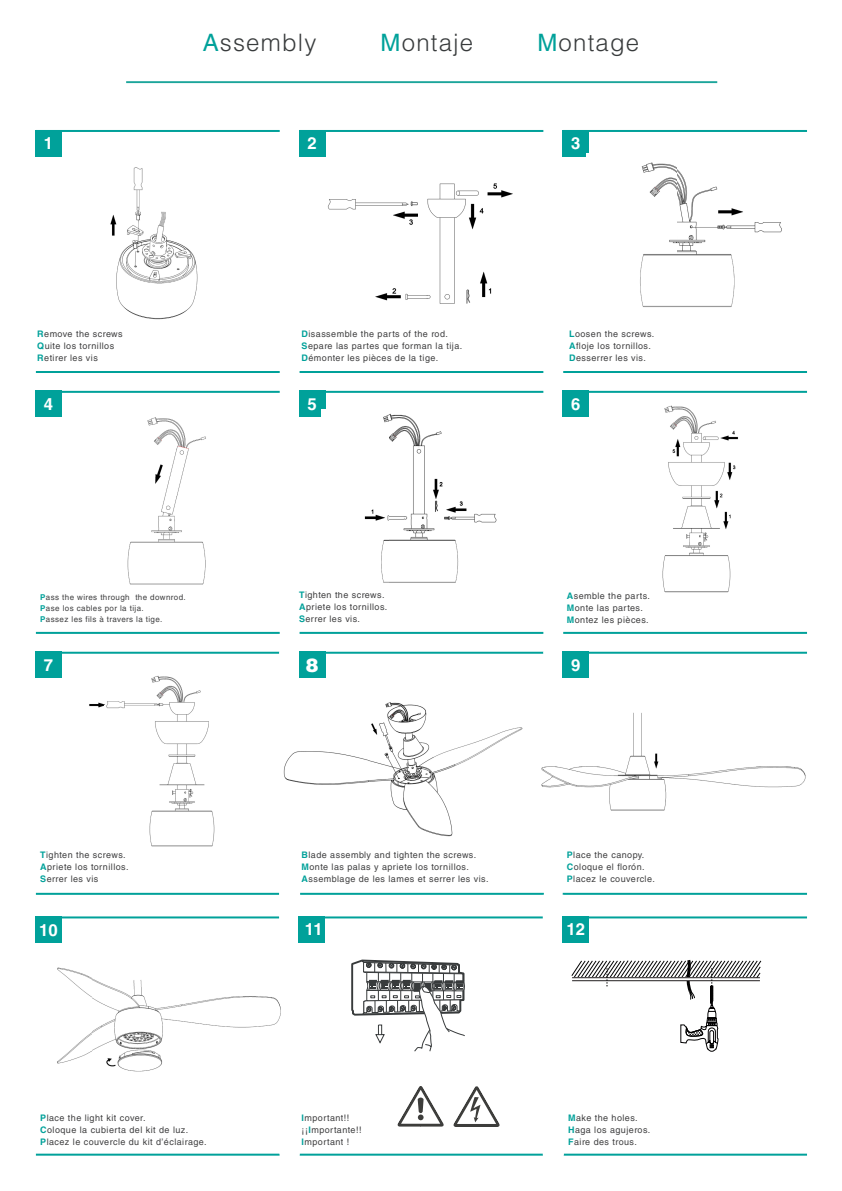
<style>
.page{position:relative;width:842px;height:1191px;background:#fff}
.page>*{position:absolute;margin:0;border:0;box-sizing:border-box;transform-origin:0 0}
.t1{font:300 24px "Helvetica LT Std";letter-spacing:.05em;color:#383b3c}
.t2{font:900 19px "Helvetica LT Std";color:#fff}
.t3{font:700 16.7px "Helvetica LT Std";color:#fff}
.t4{font:9px "Helvetica LT Std";letter-spacing:.05em;color:#3e3e3f}
.t5{font:8px "Helvetica LT Std";letter-spacing:.05em;color:#3e3e3f}
.s1{font-weight:400;color:#00a19a}
.s2{font-weight:700;color:#00a19a}
</style>
<div class="page">
<hr style="left:36px;top:130px;width:244px;height:2px;background:#00a19a">
<hr style="left:36px;top:371px;width:244px;height:2px;background:#00a19a">
<hr style="left:36px;top:391px;width:244px;height:2px;background:#00a19a">
<hr style="left:36px;top:632px;width:244px;height:2px;background:#00a19a">
<hr style="left:36px;top:651px;width:243px;height:2px;background:#00a19a">
<hr style="left:36px;top:892px;width:243px;height:2px;background:#00a19a">
<hr style="left:36px;top:916px;width:243px;height:2px;background:#00a19a">
<hr style="left:36px;top:1153px;width:244px;height:2px;background:#00a19a">
<hr style="left:300px;top:130px;width:243px;height:2px;background:#00a19a">
<hr style="left:300px;top:371px;width:243px;height:2px;background:#00a19a">
<hr style="left:300px;top:391px;width:243px;height:2px;background:#00a19a">
<hr style="left:300px;top:632px;width:243px;height:2px;background:#00a19a">
<hr style="left:300px;top:651px;width:243px;height:2px;background:#00a19a">
<hr style="left:300px;top:892px;width:244px;height:2px;background:#00a19a">
<hr style="left:300px;top:916px;width:243px;height:2px;background:#00a19a">
<hr style="left:300px;top:1153px;width:243px;height:2px;background:#00a19a">
<hr style="left:563px;top:130px;width:244px;height:2px;background:#00a19a">
<hr style="left:563px;top:371px;width:244px;height:2px;background:#00a19a">
<hr style="left:563px;top:391px;width:244px;height:2px;background:#00a19a">
<hr style="left:563px;top:632px;width:244px;height:2px;background:#00a19a">
<hr style="left:563px;top:651px;width:244px;height:2px;background:#00a19a">
<hr style="left:563px;top:892px;width:244px;height:2px;background:#00a19a">
<hr style="left:564px;top:916px;width:243px;height:2px;background:#00a19a">
<hr style="left:564px;top:1153px;width:243px;height:2px;background:#00a19a">
<hr style="left:126px;top:81px;width:591px;height:2px;background:#1ca59b">
<div style="left:35px;top:130px;width:27px;height:26px;background:#00a19a"></div>
<div style="left:35px;top:391px;width:27px;height:26px;background:#00a19a"></div>
<div style="left:35px;top:916px;width:27px;height:26px;background:#00a19a"></div>
<div style="left:35px;top:651px;width:27px;height:27px;background:#00a19a"></div>
<div style="left:299px;top:130px;width:26px;height:26px;background:#00a19a"></div>
<div style="left:299px;top:391px;width:26px;height:26px;background:#00a19a"></div>
<div style="left:299px;top:651px;width:26px;height:27px;background:#00a19a"></div>
<div style="left:563px;top:130px;width:26px;height:26px;background:#00a19a"></div>
<div style="left:563px;top:391px;width:26px;height:26px;background:#00a19a"></div>
<div style="left:563px;top:651px;width:26px;height:27px;background:#00a19a"></div>
<svg style="left:351px;top:959px;width:114px;height:92px"></svg>
<svg style="left:454px;top:1086px;width:46px;height:40px"></svg>
<svg style="left:398px;top:1086px;width:46px;height:40px"></svg>
<div style="left:299px;top:916px;width:26px;height:26px;background:#00a19a"></div>
<div style="left:563px;top:916px;width:26px;height:27px;background:#00a19a"></div>
<img style="left:110px;top:167px;width:88px;height:153px">
<img style="left:327px;top:183px;width:186px;height:121px">
<img style="left:586px;top:154px;width:196px;height:153px">
<img style="left:127px;top:417px;width:79px;height:168px">
<img style="left:321px;top:410px;width:176px;height:173px">
<img style="left:662px;top:405px;width:76px;height:188px">
<img style="left:89px;top:675px;width:126px;height:172px">
<img style="left:283px;top:702px;width:240px;height:135px">
<img style="left:541px;top:712px;width:265px;height:99px">
<img style="left:57px;top:967px;width:224px;height:105px">
<svg style="left:572px;top:960px;width:189px;height:91px"></svg>
<p class="t3" style="left:44px;top:133px;width:11px">1</p>
<p class="t1" style="left:203px;top:28px;width:115px"><span class="s1">A</span>ssembly</p>
<p class="t1" style="left:381px;top:28px;width:94px"><span class="s1">M</span>ontaje</p>
<p class="t1" style="left:537px;top:28px;width:103px"><span class="s1">M</span>ontage</p>
<p class="t3" style="left:307px;top:133px;width:11px">2</p>
<p class="t3" style="left:571px;top:133px;width:11px">3</p>
<p class="t4" style="left:37px;top:328px;width:87px"><span class="s2">R</span>emove the screws</p>
<p class="t4" style="left:37px;top:340px;width:78px"><span class="s2">Q</span>uite los tornillos</p>
<p class="t4" style="left:37px;top:352px;width:62px"><span class="s2">R</span>etirer les vis</p>
<p class="t4" style="left:302px;top:328px;width:148px"><span class="s2">D</span>isassemble the parts of the rod.</p>
<p class="t4" style="left:302px;top:340px;width:162px"><span class="s2">S</span>epare las partes que forman la tija.</p>
<p class="t4" style="left:302px;top:352px;width:138px"><span class="s2">D</span>émonter les pièces de la tige.</p>
<p class="t4" style="left:569px;top:328px;width:87px"><span class="s2">L</span>oosen the screws.</p>
<p class="t4" style="left:569px;top:340px;width:83px"><span class="s2">A</span>floje los tornillos.</p>
<p class="t4" style="left:569px;top:352px;width:78px"><span class="s2">D</span>esserrer les vis.</p>
<p class="t3" style="left:44px;top:394px;width:11px">4</p>
<p class="t3" style="left:307px;top:394px;width:11px">5</p>
<p class="t3" style="left:571px;top:394px;width:11px">6</p>
<p class="t5" style="left:40px;top:592px;width:147px"><span class="s2">P</span>ass the wires through the downrod.</p>
<p class="t5" style="left:40px;top:603px;width:105px"><span class="s2">P</span>ase los cables por la tija.</p>
<p class="t5" style="left:40px;top:614px;width:124px"><span class="s2">P</span>assez les fils à travers la tige.</p>
<p class="t4" style="left:299px;top:589px;width:87px"><span class="s2">T</span>ighten the screws.</p>
<p class="t4" style="left:299px;top:601px;width:90px"><span class="s2">A</span>priete los tornillos.</p>
<p class="t4" style="left:299px;top:613px;width:62px"><span class="s2">S</span>errer les vis.</p>
<p class="t4" style="left:567px;top:590px;width:85px"><span class="s2">A</span>semble the parts.</p>
<p class="t4" style="left:567px;top:602px;width:78px"><span class="s2">M</span>onte las partes.</p>
<p class="t4" style="left:567px;top:614px;width:83px"><span class="s2">M</span>ontez les pièces.</p>
<p class="t3" style="left:44px;top:654px;width:11px">7</p>
<p class="t2" style="left:306px;top:653px;width:14px">8</p>
<p class="t3" style="left:571px;top:654px;width:11px">9</p>
<p class="t4" style="left:40px;top:850px;width:87px"><span class="s2">T</span>ighten the screws.</p>
<p class="t4" style="left:40px;top:862px;width:90px"><span class="s2">A</span>priete los tornillos.</p>
<p class="t4" style="left:40px;top:874px;width:60px"><span class="s2">S</span>errer les vis</p>
<p class="t4" style="left:302px;top:850px;width:176px"><span class="s2">B</span>lade assembly and tighten the screws.</p>
<p class="t4" style="left:302px;top:862px;width:169px"><span class="s2">M</span>onte las palas y apriete los tornillos.</p>
<p class="t4" style="left:302px;top:874px;width:189px"><span class="s2">A</span>ssemblage de les lames et serrer les vis.</p>
<p class="t4" style="left:567px;top:850px;width:79px"><span class="s2">P</span>lace the canopy.</p>
<p class="t4" style="left:567px;top:862px;width:79px"><span class="s2">C</span>oloque el florón.</p>
<p class="t4" style="left:567px;top:874px;width:90px"><span class="s2">P</span>lacez le couvercle.</p>
<p class="t3" style="left:39px;top:919px;width:20px">10</p>
<p class="t3" style="left:305px;top:918px;width:19px">11</p>
<p class="t3" style="left:566px;top:918px;width:20px">12</p>
<p class="t4" style="left:40px;top:1112px;width:107px"><span class="s2">P</span>lace the light kit cover.</p>
<p class="t4" style="left:40px;top:1124px;width:150px"><span class="s2">C</span>oloque la cubierta del kit de luz.</p>
<p class="t4" style="left:40px;top:1136px;width:168px"><span class="s2">P</span>lacez le couvercle du kit d’éclairage.</p>
<p class="t4" style="left:302px;top:1112px;width:49px"><span class="s2">I</span>mportant!!</p>
<p class="t4" style="left:302px;top:1124px;width:61px">¡¡<span class="s2">I</span>mportante!!</p>
<p class="t4" style="left:302px;top:1136px;width:49px"><span class="s2">I</span>mportant !</p>
<p class="t4" style="left:568px;top:1112px;width:71px"><span class="s2">M</span>ake the holes.</p>
<p class="t4" style="left:568px;top:1124px;width:84px"><span class="s2">H</span>aga los agujeros.</p>
<p class="t4" style="left:568px;top:1136px;width:70px"><span class="s2">F</span>aire des trous.</p>
</div>
